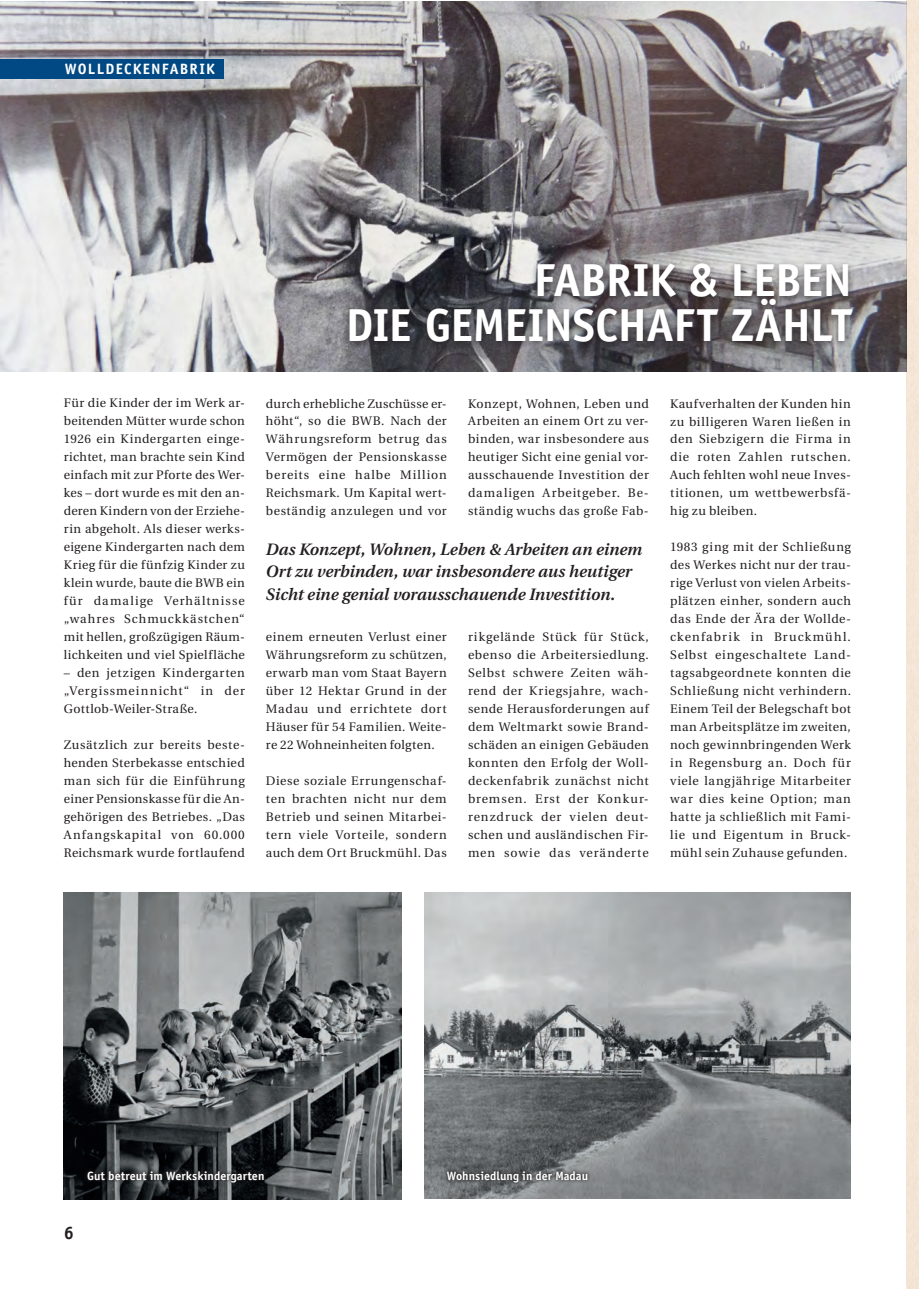
<style>
.page{position:relative;width:919px;height:1289px;background:#fff}
.page>*{position:absolute;margin:0;border:0;box-sizing:border-box;transform-origin:0 0}
.t1{font:700 46.35px/45px "Officina Sans";letter-spacing:-.01em;color:#fff;text-align:right}
.t2{font:700 18px "Officina Serif";color:#231f20}
.t3{font:italic 600 16.5px/22.5px "Utopia";color:#231f20}
.t4{font:700 15px "Officina Sans";letter-spacing:.08em;color:#fff}
.t5{font:12.3px/18px "Utopia";letter-spacing:.05em;color:#231f20;text-align:justify}
.t6{font:700 12px "Officina Sans";letter-spacing:.005em;color:#fff}
</style>
<div class="page">
<img style="left:0;top:1px;width:906px;height:370px">
<div style="left:0;top:60px;width:223px;height:19px;background:#004984"></div>
<img style="left:906px;top:0;width:12px;height:1288px">
<img style="left:64px;top:892px;width:338px;height:307px">
<img style="left:424px;top:892px;width:426px;height:306px">
<div style="left:342px;top:259px;width:517px;height:92px;background:#231f20;opacity:.75"></div>
<div style="left:443px;top:1166px;width:149px;height:20px;background:#231f20;opacity:.75"></div>
<div style="left:83px;top:1166px;width:185px;height:20px;background:#231f20;opacity:.75"></div>
<p class="t4" style="left:65px;top:60px;width:152px">WOLLDECKENFABRIK</p>
<h1 class="t1" style="left:346px;top:257px;width:507px">FABRIK &amp; LEBEN<br>DIE GEMEINSCHAFT ZÄHLT</h1>
<p class="t5" style="left:64px;top:394px;width:182px">Für die Kinder der im Werk ar&shy;beitenden Mütter wurde schon 1926 ein Kindergarten einge&shy;richtet, man brachte sein Kind einfach mit zur Pforte des Wer&shy;kes – dort wurde es mit den an&shy;deren Kindern von der Erziehe&shy;rin abgeholt. Als dieser werks&shy;eigene Kindergarten nach dem Krieg für die fünfzig Kinder zu klein wurde, baute die BWB ein für damalige Verhältnisse „wahres Schmuckkästchen“ mit hellen, großzügigen Räum&shy;lichkeiten und viel Spielfläche</p>
<p class="t5" style="left:64px;top:664px;width:182px">– den jetzigen Kindergarten „Vergissmeinnicht“ in der Gottlob-Weiler-Straße.</p>
<p class="t5" style="left:64px;top:736px;width:182px">Zusätzlich zur bereits beste&shy;henden Sterbekasse entschied man sich für die Einführung einer Pensionskasse für die An&shy;gehörigen des Betriebes. „Das Anfangskapital von 60.000<br>Reichsmark wurde fortlaufend</p>
<p class="t5" style="left:266px;top:394px;width:182px">durch erhebliche Zuschüsse er&shy;höht“, so die BWB. Nach der Währungsreform betrug das Vermögen der Pensionskasse bereits eine halbe Million Reichsmark. Um Kapital wert&shy;beständig anzulegen und vor</p>
<p class="t5" style="left:468px;top:394px;width:182px">Konzept, Wohnen, Leben und Arbeiten an einem Ort zu ver&shy;binden, war insbesondere aus heutiger Sicht eine genial vor&shy;ausschauende Investition der damaligen Arbeitgeber. Be&shy;ständig wuchs das große Fab-</p>
<h3 class="t3" style="left:266px;top:538px;width:378px">Das Konzept, Wohnen, Leben &amp; Arbeiten an einem<br>Ort zu verbinden, war insbesondere aus heutiger<br>Sicht eine genial vorausschauende Investition.</h3>
<p class="t5" style="left:266px;top:628px;width:182px">einem erneuten Verlust einer Währungsreform zu schützen, erwarb man vom Staat Bayern über 12 Hektar Grund in der Madau und errichtete dort Häuser für 54 Familien. Weite&shy;re 22 Wohneinheiten folgten.</p>
<p class="t5" style="left:266px;top:771px;width:182px">Diese soziale Errungenschaf&shy;ten brachten nicht nur dem Betrieb und seinen Mitarbei&shy;tern viele Vorteile, sondern auch dem Ort Bruckmühl. Das</p>
<p class="t5" style="left:468px;top:628px;width:182px">rikgelände Stück für Stück, ebenso die Arbeitersiedlung.<br>Selbst schwere Zeiten wäh&shy;rend der Kriegsjahre, wach&shy;sende Herausforderungen auf dem Weltmarkt sowie Brand&shy;schäden an einigen Gebäuden konnten den Erfolg der Woll&shy;deckenfabrik zunächst nicht bremsen. Erst der Konkur&shy;renzdruck der vielen deut&shy;schen und ausländischen Fir&shy;men sowie das veränderte</p>
<p class="t5" style="left:670px;top:394px;width:182px">Kaufverhalten der Kunden hin zu billigeren Waren ließen in den Siebzigern die Firma in die roten Zahlen rutschen.<br>Auch fehlten wohl neue Inves&shy;titionen, um wettbewerbsfä&shy;hig zu bleiben.</p>
<p class="t5" style="left:670px;top:538px;width:182px">1983 ging mit der Schließung des Werkes nicht nur der trau&shy;rige Verlust von vielen Arbeits&shy;plätzen einher, sondern auch das Ende der Ära der Wollde&shy;ckenfabrik in Bruckmühl.<br>Selbst eingeschaltete Land&shy;tagsabgeordnete konnten die Schließung nicht verhindern.<br>Einem Teil der Belegschaft bot man Arbeitsplätze im zweiten, noch gewinnbringenden Werk in Regensburg an. Doch für viele langjährige Mitarbeiter war dies keine Option; man hatte ja schließlich mit Fami&shy;lie und Eigentum in Bruck&shy;mühl sein Zuhause gefunden.</p>
<p class="t6" style="left:87px;top:1168px;width:179px">Gut betreut im Werkskindergarten</p>
<p class="t6" style="left:446px;top:1168px;width:143px">Wohnsiedlung in der Madau</p>
<h2 class="t2" style="left:64px;top:1221px;width:12px">6</h2>
</div>
